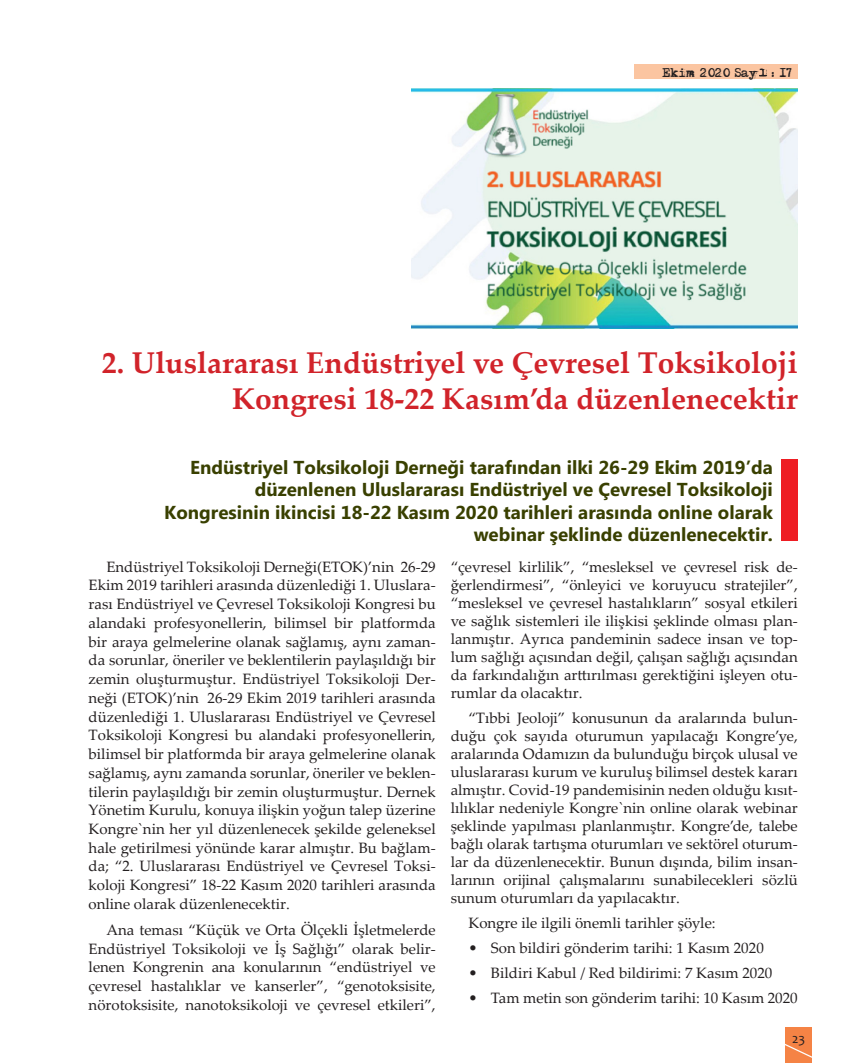
<style>
.page{position:relative;width:851px;height:1063px;background:#fff}
.page>*{position:absolute;margin:0;border:0;box-sizing:border-box;transform-origin:0 0}
._01_baslik{font:700 30px/36px "Palatino Linotype";color:#d1232a;text-align:right}
._03_bolum_baslik{font:700 18.75px/22.5px "Microsoft Phags Pa";color:#394000;text-align:right}
._02_metin{font:15px/18.8px "Palatino Linotype";color:#231f20;text-align:justify}
.t1{font:13.75px "Candara";color:#231f20}
.t2{font:11.25px "Adler";color:#231f20}
</style>
<div class="page">
<div style="left:785px;top:1028px;width:26px;height:35px;background:#f58345"></div>
<svg style="left:785px;top:1041px;width:27px;height:19px"></svg>
<div style="left:634px;top:64px;width:163px;height:15px;background:#fbc5a1"></div>
<svg style="left:759px;top:68px;width:8px;height:9px"></svg>
<div style="left:781px;top:460px;width:16px;height:81px;background:#ee1d23"></div>
<img style="left:411px;top:89px;width:386px;height:240px">
<p class="t2" style="left:662px;top:67px;width:131px">Ekim 2020 Say ı: 17</p>
<p class="_01_baslik" style="left:102px;top:344px;width:697px">2. Uluslararası Endüstriyel ve Çevresel Toksikoloji<br>Kongresi 18-22 Kasım’da düzenlenecektir</p>
<p class="_03_bolum_baslik" style="left:164px;top:455px;width:610px">Endüstriyel Toksikoloji Derneği tarafından ilki 26-29 Ekim 2019’da düzenlenen Uluslararası Endüstriyel ve Çevresel Toksikoloji Kongresinin ikincisi 18-22 Kasım 2020 tarihleri arasında online olarak webinar şeklinde düzenlenecektir.</p>
<p class="_02_metin" style="left:89px;top:557px;width:348px;text-indent:18px">Endüstriyel Toksikoloji Derneği(ETOK)’nin 26-29<br>Ekim 2019 tarihleri arasında düzenlediği 1. Uluslara&shy;rası Endüstriyel ve Çevresel Toksikoloji Kongresi bu alandaki profesyonellerin, bilimsel bir platformda bir araya gelmelerine olanak sağlamış, aynı zaman&shy;da sorunlar, öneriler ve beklentilerin paylaşıldığı bir zemin oluşturmuştur. Endüstriyel Toksikoloji Der&shy;neği (ETOK)’nin 26-29 Ekim 2019 tarihleri arasında düzenlediği 1. Uluslararası Endüstriyel ve Çevresel Toksikoloji Kongresi bu alandaki profesyonellerin, bilimsel bir platformda bir araya gelmelerine olanak sağlamış, aynı zamanda sorunlar, öneriler ve beklen&shy;tilerin paylaşıldığı bir zemin oluşturmuştur. Dernek Yönetim Kurulu, konuya ilişkin yoğun talep üzerine Kongre`nin her yıl düzenlenecek şekilde geleneksel hale getirilmesi yönünde karar almıştır. Bu bağlam&shy;da; “2. Uluslararası Endüstriyel ve Çevresel Toksi&shy;koloji Kongresi” 18-22 Kasım 2020 tarihleri arasında online olarak düzenlenecektir.</p>
<p class="_02_metin" style="left:89px;top:920px;width:348px;text-indent:18px">Ana teması “Küçük ve Orta Ölçekli İşletmelerde Endüstriyel Toksikoloji ve İş Sağlığı” olarak belir&shy;lenen Kongrenin ana konularının “endüstriyel ve çevresel hastalıklar ve kanserler”, “genotoksisite, nörotoksisite, nanotoksikoloji ve çevresel etkileri”,</p>
<p class="_02_metin" style="left:450px;top:557px;width:348px;line-height:18px">“çevresel kirlilik”, “mesleksel ve çevresel risk de&shy;ğerlendirmesi”, “önleyici ve koruyucu stratejiler”, “mesleksel ve çevresel hastalıkların” sosyal etkileri ve sağlık sistemleri ile ilişkisi şeklinde olması plan&shy;lanmıştır. Ayrıca pandeminin sadece insan ve top&shy;lum sağlığı açısından değil, çalışan sağlığı açısından da farkındalığın arttırılması gerektiğini işleyen otu&shy;rumlar da olacaktır.</p>
<p class="_02_metin" style="left:450px;top:708px;width:348px;line-height:18px;text-indent:18px">“Tıbbi Jeoloji” konusunun da aralarında bulun&shy;duğu çok sayıda oturumun yapılacağı Kongre’ye, aralarında Odamızın da bulunduğu birçok ulusal ve uluslararası kurum ve kuruluş bilimsel destek kararı almıştır. Covid-19 pandemisinin neden olduğu kısıt&shy;lılıklar nedeniyle Kongre`nin online olarak webinar şeklinde yapılması planlanmıştır. Kongre’de, talebe bağlı olarak tartışma oturumları ve sektörel oturum&shy;lar da düzenlenecektir. Bunun dışında, bilim insan&shy;larının orijinal çalışmalarını sunabilecekleri sözlü sunum oturumları da yapılacaktır.</p>
<p class="_02_metin" style="left:468px;top:913px;width:248px">Kongre ile ilgili önemli tarihler şöyle:</p>
<p class="_02_metin" style="left:468px;top:938px;width:297px">• Son bildiri gönderim tarihi: 1 Kasım 2020</p>
<p class="_02_metin" style="left:468px;top:963px;width:305px">• Bildiri Kabul / Red bildirimi: 7 Kasım 2020</p>
<p class="_02_metin" style="left:468px;top:988px;width:331px">• Tam metin son gönderim tarihi: 10 Kasım 2020</p>
<p class="t1" style="left:792px;top:1030px;width:15px">23</p>
</div>
